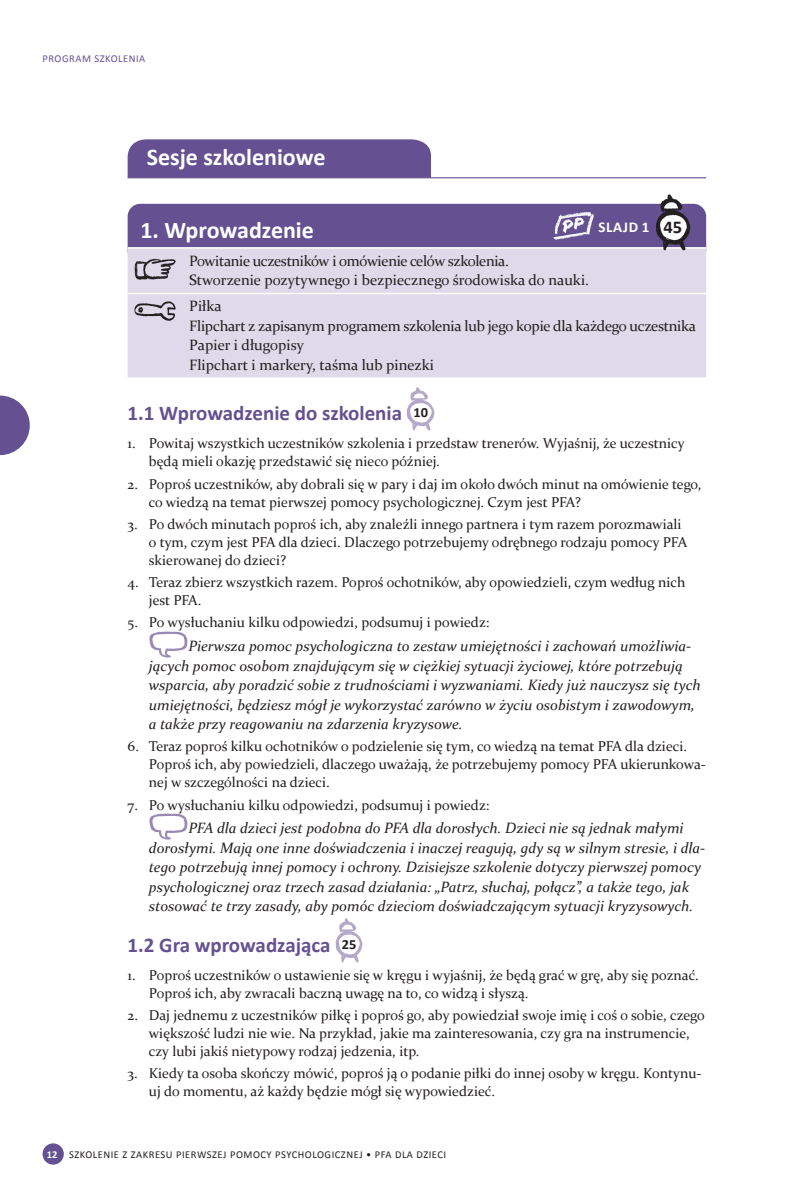
<style>
.page{position:relative;width:787px;height:1191px;background:#fff}
.page>*{position:absolute;margin:0;border:0;box-sizing:border-box;transform-origin:0 0}
.rubrik_2{font:700 24px "Calibri";color:#fff}
.skema_normal{font:700 24px "Calibri";color:#fff}
.rubrik_3{font:700 21px "Calibri";color:#655191}
.t1{font:700 18px "Calibri";color:#231f20}
.Normal_kusiv{font:italic 15px/19.5px "Constantia";color:#231f20}
.Normal_bjaelke{font:15px "Constantia";letter-spacing:-.02em;color:#231f20}
.Normal_bjaelke-2{font:15px "Constantia";color:#231f20}
.slide{font:700 15px "Calibri";letter-spacing:.04em;color:#fff}
.t2{font:14.25px/18px "Constantia";color:#231f20}
.t3{font:700 13.95px "Calibri";color:#231f20}
.t4{font:10.5px "Calibri";letter-spacing:.05em;color:#231f20}
.t5{font:10.5px "Calibri";letter-spacing:.05em;color:#655191}
.s1{font-weight:700;color:#fff}
</style>
<div class="page">
<div style="left:43px;top:1143px;width:21px;height:21px;background:#655191;border-radius:50%"></div>
<svg style="left:0;top:395px;width:30px;height:60px"></svg>
<div style="left:128px;top:139px;width:303px;height:38px;background:#655191"></div>
<hr style="left:128px;top:177px;width:578px;height:1px;background:#655191">
<div style="left:128px;top:204px;width:578px;height:59px;background:#655191;border-radius:13px"></div>
<div style="left:128px;top:249px;width:578px;height:128px;background:#dedae9"></div>
<hr style="left:128px;top:247px;width:55px;height:2px;background:#fff">
<hr style="left:183px;top:247px;width:523px;height:2px;background:#fff">
<hr style="left:128px;top:293px;width:55px;height:1px;background:#fff">
<hr style="left:183px;top:293px;width:523px;height:1px;background:#fff">
<img style="left:134px;top:259px;width:42px;height:20px">
<img style="left:134px;top:301px;width:41px;height:19px">
<img style="left:407px;top:387px;width:27px;height:44px">
<img style="left:150px;top:631px;width:37px;height:26px">
<img style="left:150px;top:813px;width:37px;height:26px">
<img style="left:335px;top:918px;width:28px;height:44px">
<img style="left:655px;top:194px;width:35px;height:56px">
<img style="left:553px;top:212px;width:41px;height:28px">
<p class="t5" style="left:43px;top:52px;width:104px">PROGRAM SZKOLENIA</p>
<p class="rubrik_2" style="left:147px;top:140px;width:180px">Sesje szkoleniowe</p>
<p class="slide" style="left:598px;top:216px;width:52px">SLAJD 1</p>
<p class="t1" style="left:663px;top:214px;width:20px">45</p>
<p class="skema_normal" style="left:140px;top:213px;width:175px">1. Wprowadzenie</p>
<p class="Normal_bjaelke" style="left:189px;top:250px;width:321px">Powitanie uczestników i omówienie celów szkolenia.</p>
<p class="Normal_bjaelke-2" style="left:189px;top:270px;width:401px">Stworzenie pozytywnego i bezpiecznego środowiska do nauki.</p>
<p class="Normal_bjaelke" style="left:189px;top:296px;width:34px">Piłka</p>
<p class="Normal_bjaelke" style="left:189px;top:315px;width:508px">Flipchart z zapisanym programem szkolenia lub jego kopie dla każdego uczestnika</p>
<p class="Normal_bjaelke-2" style="left:189px;top:335px;width:116px">Papier i długopisy</p>
<p class="Normal_bjaelke-2" style="left:189px;top:354px;width:246px">Flipchart i markery, taśma lub pinezki</p>
<p class="rubrik_3" style="left:128px;top:398px;width:276px">1.1 Wprowadzenie do szkolenia</p>
<p class="t3" style="left:413px;top:403px;width:16px">10</p>
<p class="t2" style="left:149px;top:434px;width:537px;text-indent:-21px">1. Powitaj wszystkich uczestników szkolenia i przedstaw trenerów. Wyjaśnij, że uczestnicy będą mieli okazję przedstawić się nieco później.</p>
<p class="t2" style="left:149px;top:474px;width:554px;text-indent:-21px">2. Poproś uczestników, aby dobrali się w pary i daj im około dwóch minut na omówienie tego, co wiedzą na temat pierwszej pomocy psychologicznej. Czym jest PFA?</p>
<p class="t2" style="left:149px;top:514px;width:540px;text-indent:-21px">3. Po dwóch minutach poproś ich, aby znaleźli innego partnera i tym razem porozmawiali o tym, czym jest PFA dla dzieci. Dlaczego potrzebujemy odrębnego rodzaju pomocy PFA skierowanej do dzieci?</p>
<p class="t2" style="left:149px;top:572px;width:538px;text-indent:-21px">4. Teraz zbierz wszystkich razem. Poproś ochotników, aby opowiedzieli, czym według nich jest PFA.</p>
<p class="t2" style="left:128px;top:613px;width:363px">5. Po wysłuchaniu kilku odpowiedzi, podsumuj i powiedz:</p>
<p class="Normal_kusiv" style="left:149px;top:635px;width:553px;text-indent:40px">Pierwsza pomoc psychologiczna to zestaw umiejętności i zachowań umożliwia&shy;jących pomoc osobom znajdującym się w ciężkiej sytuacji życiowej, które potrzebują wsparcia, aby poradzić sobie z trudnościami i wyzwaniami. Kiedy już nauczysz się tych umiejętności, będziesz mógł je wykorzystać zarówno w życiu osobistym i zawodowym, a także przy reagowaniu na zdarzenia kryzysowe.</p>
<p class="t2" style="left:149px;top:737px;width:558px;text-indent:-21px">6. Teraz poproś kilku ochotników o podzielenie się tym, co wiedzą na temat PFA dla dzieci.<br>Poproś ich, aby powiedzieli, dlaczego uważają, że potrzebujemy pomocy PFA ukierunkowa&shy;nej w szczególności na dzieci.</p>
<p class="t2" style="left:128px;top:795px;width:363px">7. Po wysłuchaniu kilku odpowiedzi, podsumuj i powiedz:</p>
<p class="Normal_kusiv" style="left:149px;top:818px;width:558px;text-indent:40px">PFA dla dzieci jest podobna do PFA dla dorosłych. Dzieci nie są jednak małymi dorosłymi. Mają one inne doświadczenia i inaczej reagują, gdy są w silnym stresie, i dla&shy;tego potrzebują innej pomocy i ochrony. Dzisiejsze szkolenie dotyczy pierwszej pomocy psychologicznej oraz trzech zasad działania: „Patrz, słuchaj, połącz”, a także tego, jak stosować te trzy zasady, aby pomóc dzieciom doświadczającym sytuacji kryzysowych.</p>
<p class="rubrik_3" style="left:128px;top:930px;width:204px">1.2 Gra wprowadzająca</p>
<p class="t3" style="left:342px;top:934px;width:16px">25</p>
<p class="t2" style="left:149px;top:965px;width:551px;text-indent:-21px">1. Poproś uczestników o ustawienie się w kręgu i wyjaśnij, że będą grać w grę, aby się poznać.<br>Poproś ich, aby zwracali baczną uwagę na to, co widzą i słyszą.</p>
<p class="t2" style="left:149px;top:1005px;width:557px;text-indent:-21px">2. Daj jednemu z uczestników piłkę i poproś go, aby powiedział swoje imię i coś o sobie, czego większość ludzi nie wie. Na przykład, jakie ma zainteresowania, czy gra na instrumencie, czy lubi jakiś nietypowy rodzaj jedzenia, itp.</p>
<p class="t2" style="left:149px;top:1063px;width:554px;text-indent:-21px">3. Kiedy ta osoba skończy mówić, poproś ją o podanie piłki do innej osoby w kręgu. Kontynu&shy;uj do momentu, aż każdy będzie mógł się wypowiedzieć.</p>
<p class="t4" style="left:47px;top:1148px;width:401px"><span class="s1">12</span> SZKOLENIE Z ZAKRESU PIERWSZEJ POMOCY PSYCHOLOGICZNEJ • PFA DLA DZIECI</p>
</div>
